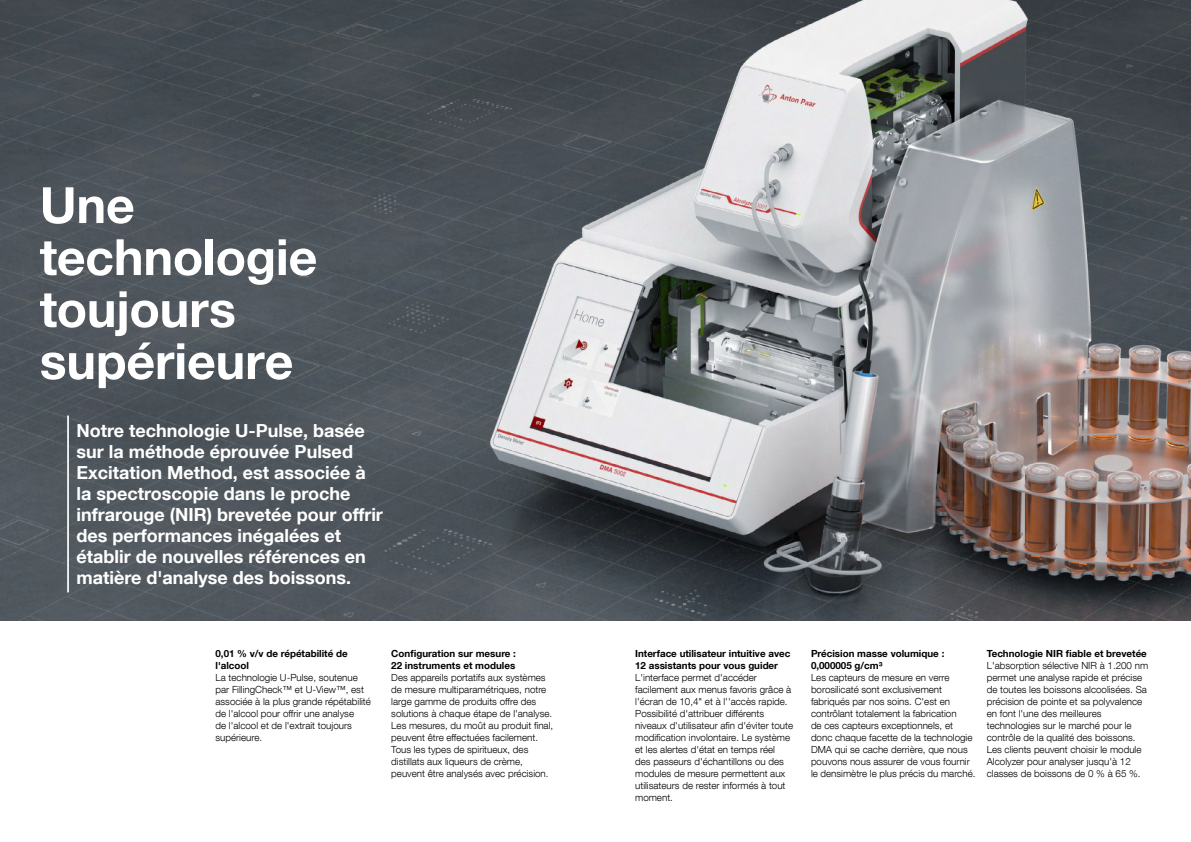
<style>
.page{position:relative;width:1191px;height:842px;background:#fff}
.page>*{position:absolute;margin:0;border:0;box-sizing:border-box;transform-origin:0 0}
.t1{font:700 50px/52px "Helvetica Neue LT Com";letter-spacing:-.005em;color:#fff}
.t2{font:700 18px/21px "Helvetica Neue LT Com";color:#fff}
.t3{font:300 9.8px/12px "Helvetica Neue LT Com";color:#000}
.t4{font:700 9.8px/12px "Helvetica Neue LT Com";color:#000}
</style>
<div class="page">
<img style="left:0;top:0;width:1191px;height:621px">
<hr style="left:67px;top:415px;width:2px;height:177px;background:#fff">
<h1 class="t1" style="left:40px;top:178px;width:279px">Une technologie toujours supérieure</h1>
<p class="t2" style="left:77px;top:419px;width:308px">Notre technologie U-Pulse, basée sur la méthode éprouvée Pulsed Excitation Method, est associée à la spectroscopie dans le proche infrarouge (NIR) brevetée pour offrir des performances inégalées et établir de nouvelles références en matière d'analyse des boissons.</p>
<p class="t4" style="left:215px;top:647px;width:134px">0,01 % v/v de répétabilité de l'alcool</p>
<p class="t3" style="left:215px;top:671px;width:157px">La technologie U-Pulse, soutenue par FillingCheck™ et U-View™, est associée à la plus grande répétabilité de l'alcool pour offrir une analyse<br>de l'alcool et de l'extrait toujours supérieure.</p>
<p class="t4" style="left:391px;top:647px;width:126px">Configuration sur mesure :<br>22 instruments et modules</p>
<p class="t3" style="left:391px;top:671px;width:163px">Des appareils portatifs aux systèmes de mesure multiparamétriques, notre large gamme de produits offre des solutions à chaque étape de l'analyse.<br>Les mesures, du moût au produit final, peuvent être effectuées facilement.<br>Tous les types de spiritueux, des distillats aux liqueurs de crème, peuvent être analysés avec précision.</p>
<p class="t4" style="left:635px;top:647px;width:157px">Interface utilisateur intuitive avec<br>12 assistants pour vous guider</p>
<p class="t3" style="left:635px;top:671px;width:159px">L'interface permet d'accéder facilement aux menus favoris grâce à l'écran de 10,4" et à l''accès rapide.<br>Possibilité d'attribuer différents niveaux d'utilisateur afin d'éviter toute modification involontaire. Le système et les alertes d'état en temps réel<br>des passeurs d'échantillons ou des modules de mesure permettent aux utilisateurs de rester informés à tout moment.</p>
<p class="t4" style="left:811px;top:647px;width:135px">Précision masse volumique :<br>0,000005 g/cm³</p>
<p class="t3" style="left:811px;top:671px;width:166px">Les capteurs de mesure en verre borosilicaté sont exclusivement fabriqués par nos soins. C'est en contrôlant totalement la fabrication<br>de ces capteurs exceptionnels, et donc chaque facette de la technologie DMA qui se cache derrière, que nous pouvons nous assurer de vous fournir le densimètre le plus précis du marché.</p>
<p class="t4" style="left:986px;top:647px;width:162px">Technologie NIR fiable et brevetée</p>
<p class="t3" style="left:986px;top:659px;width:163px">L'absorption sélective NIR à 1.200 nm permet une analyse rapide et précise de toutes les boissons alcoolisées. Sa précision de pointe et sa polyvalence en font l'une des meilleures technologies sur le marché pour le contrôle de la qualité des boissons.<br>Les clients peuvent choisir le module Alcolyzer pour analyser jusqu'à 12 classes de boissons de 0 % à 65 %.</p>
</div>
